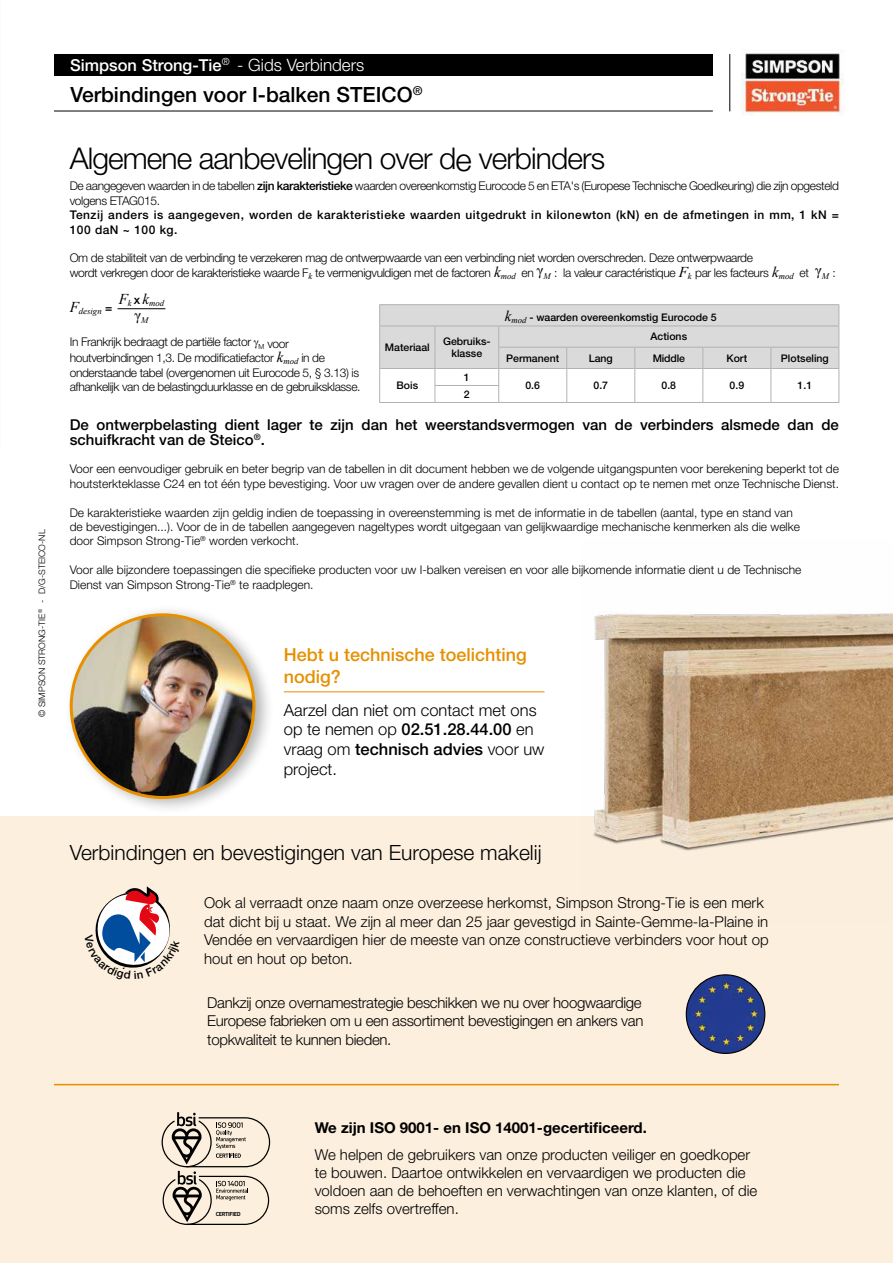
<style>
.page{position:relative;width:893px;height:1263px;background:#fff}
.page>*{position:absolute;margin:0;border:0;box-sizing:border-box;transform-origin:0 0}
.t1{font:300 30px "Helvetica Neue LT Std";letter-spacing:-.03em;color:#000}
.t2{font:300 21px "Helvetica Neue LT Std";color:#000}
.t3{font:500 21px "Helvetica Neue LT Std";color:#000}
.t4{font:500 18px/21.6px "Helvetica Neue LT Std";color:#e69000}
.t5{font:300 16.5px/19.8px "Helvetica Neue LT Std";color:#000}
.t6{font:500 16.5px "Helvetica Neue LT Std";color:#fff}
.t7{font:300 15px/18px "Helvetica Neue LT Std";color:#000}
.t8{font:300 15px/18.8px "Helvetica Neue LT Std";letter-spacing:-.02em;color:#000}
.t9{font:500 15px/15px "Helvetica Neue LT Std";color:#000}
.t10{font:700 15px "Helvetica Neue LT Std";color:#000}
.t11{font:15px "Times New Roman";color:#000}
.t12{font:300 12px/14.4px "Helvetica Neue LT Std";color:#000}
.t13{font:300 12px/14.4px "Helvetica Neue LT Std";letter-spacing:-.03em;color:#000}
.t14{font:500 12px/14.4px "Helvetica Neue LT Std";letter-spacing:.04em;color:#000}
.t15{font:500 10.5px/12.6px "Helvetica Neue LT Std";color:#000;text-align:center}
.t16{font:300 9px "Helvetica Neue LT Std";color:#000}
.t17{font:italic 8.7px "Times New Roman";color:#000}
.t18{font:700 6.3px "BSI Gesta";letter-spacing:-.05em;color:#000}
.s1{font-weight:300;font-size:17.1px}
.s2{font-size:31.5px}
.s3{font-weight:500}
.s4{font-family:"Times New Roman";font-weight:400;font-style:italic;font-size:15px}
.s5{font-family:"Times New Roman";font-weight:400;font-size:15px}
</style>
<div class="page">
<div style="left:54px;top:54px;width:659px;height:22px;background:#000"></div>
<hr style="left:729px;top:54px;width:1px;height:57px;background:#000">
<hr style="left:54px;top:111px;width:659px;height:1px;background:#000">
<img style="left:742px;top:53px;width:101px;height:63px">
<hr style="left:284px;top:691px;width:260px;height:1px;background:#e69000">
<div style="left:65px;top:604px;width:210px;height:210px;background:#000;opacity:.3"></div>
<img style="left:71px;top:615px;width:183px;height:182px;border-radius:91px">
<div style="left:0;top:816px;width:893px;height:447px;background:#fcefdd"></div>
<svg style="left:162px;top:1112px;width:108px;height:113px"></svg>
<img style="left:686px;top:975px;width:79px;height:78px;border-radius:39px">
<div style="left:686px;top:974px;width:79px;height:80px;border:1px solid #000;border-radius:50%"></div>
<img style="left:593px;top:613px;width:300px;height:238px">
<hr style="left:54px;top:1084px;width:785px;height:1px;background:#e69000">
<hr style="left:379px;top:304px;width:56px;height:1px;background:#b3b2b2">
<hr style="left:435px;top:304px;width:64px;height:1px;background:#b3b2b2">
<hr style="left:499px;top:304px;width:68px;height:1px;background:#b3b2b2">
<hr style="left:567px;top:304px;width:68px;height:1px;background:#b3b2b2">
<hr style="left:635px;top:304px;width:68px;height:1px;background:#b3b2b2">
<hr style="left:703px;top:304px;width:68px;height:1px;background:#b3b2b2">
<hr style="left:771px;top:304px;width:68px;height:1px;background:#b3b2b2">
<hr style="left:379px;top:402px;width:56px;height:1px;background:#b3b2b2">
<hr style="left:499px;top:402px;width:68px;height:1px;background:#b3b2b2">
<hr style="left:567px;top:402px;width:68px;height:1px;background:#b3b2b2">
<hr style="left:635px;top:402px;width:68px;height:1px;background:#b3b2b2">
<hr style="left:703px;top:402px;width:68px;height:1px;background:#b3b2b2">
<hr style="left:771px;top:402px;width:68px;height:1px;background:#b3b2b2">
<svg style="left:379px;top:305px;width:460px;height:97px"></svg>
<hr style="left:435px;top:402px;width:64px;height:1px;background:#b3b2b2">
<hr style="left:118px;top:308px;width:47px;height:1px;background:#000">
<svg style="left:95px;top:886px;width:75px;height:83px"></svg>
<p class="t16" style="left:36px;top:717px;width:189px;rotate:-90deg">© SIMPSON STRONG-TIE<sup>®</sup> - D/G-STEICO-NL</p>
<h3 class="t6" style="left:70px;top:55px;width:296px">Simpson Strong-Tie<sup>®</sup> <span class="s1">- Gids Verbinders</span></h3>
<h2 class="t3" style="left:70px;top:82px;width:354px">Verbindingen voor I-balken STEICO<sup>®</sup></h2>
<h1 class="t1" style="left:70px;top:140px;width:537px">Algemene aanbevelingen over d<span class="s2">e</span> verbinders</h1>
<p class="t13" style="left:70px;top:179px;width:771px">De aangegeven waarden in de tabellen <span class="s3">zijn karakteristieke</span> waarden overeenkomstig Eurocode 5 en ETA's (Europese Technische Goedkeuring) die zijn opgesteld volgens ETAG015.</p>
<p class="t14" style="left:70px;top:208px;width:771px">Tenzij anders is aangegeven, worden de karakteristieke waarden uitgedrukt in kilonewton (kN) en de afmetingen in mm, 1 kN =<br>100 daN ~ 100 kg.</p>
<p class="t13" style="left:70px;top:251px;width:768px">Om de stabiliteit van de verbinding te verzekeren mag de ontwerpwaarde van een verbinding niet worden overschreden. Deze ontwerpwaarde<br>wordt verkregen door de karakteristieke waarde F<sub>k</sub> te vermenigvuldigen met de factoren <span class="s4">k</span><sub>mod</sub> en <span class="s5">γ</span><sub>M</sub> : la valeur caractéristique <span class="s4">F</span><sub>k</sub> par les facteurs <span class="s4">k</span><sub>mod</sub> et <span class="s5">γ</span><sub>M</sub> :</p>
<p class="t17" style="left:119px;top:297px;width:47px"><sup>F</sup>k <sup>x</sup> <sup>k</sup>mod</p>
<p class="t11" style="left:135px;top:304px;width:15px">γ<sub>M</sub></p>
<p class="t17" style="left:70px;top:305px;width:44px"><sup>F</sup>design <sup>=</sup></p>
<p class="t13" style="left:70px;top:334px;width:257px;line-height:15.9px">In Frankrijk bedraagt de partiële factor <sub>M</sub> voor houtverbindingen 1,3. De modificatiefactor <span class="s4">k</span><sub>mod</sub> in de</p>
<p class="t13" style="left:70px;top:365px;width:292px">onderstaande tabel (overgenomen uit Eurocode 5, § 3.13) is afhankelijk van de belastingduurklasse en de gebruiksklasse.</p>
<p class="t15" style="left:385px;top:341px;width:46px">Materiaal</p>
<p class="t15" style="left:443px;top:334px;width:49px">Gebruiks&shy;klasse</p>
<p class="t15" style="left:396px;top:379px;width:23px">Bois</p>
<p class="t15" style="left:464px;top:371px;width:7px">1</p>
<p class="t15" style="left:464px;top:388px;width:7px">2</p>
<p class="t15" style="left:505px;top:310px;width:213px"><span class="s4">k</span><sub>mod</sub> - waarden overeenkomstig Eurocode 5</p>
<p class="t15" style="left:650px;top:330px;width:38px">Actions</p>
<p class="t15" style="left:506px;top:351px;width:54px">Permanent</p>
<p class="t15" style="left:589px;top:351px;width:26px">Lang</p>
<p class="t15" style="left:653px;top:351px;width:34px">Middle</p>
<p class="t15" style="left:727px;top:351px;width:22px">Kort</p>
<p class="t15" style="left:781px;top:351px;width:49px">Plotseling</p>
<p class="t15" style="left:525px;top:379px;width:16px">0.6</p>
<p class="t15" style="left:593px;top:379px;width:16px">0.7</p>
<p class="t15" style="left:661px;top:379px;width:16px">0.8</p>
<p class="t15" style="left:730px;top:379px;width:16px">0.9</p>
<p class="t15" style="left:798px;top:379px;width:16px">1.1</p>
<p class="t9" style="left:70px;top:416px;width:771px">De ontwerpbelasting dient lager te zijn dan het weerstandsvermogen van de verbinders alsmede dan de schuifkracht van de Steico<sup>®</sup>.</p>
<p class="t12" style="left:70px;top:462px;width:771px">Voor een eenvoudiger gebruik en beter begrip van de tabellen in dit document hebben we de volgende uitgangspunten voor berekening beperkt tot de houtsterkteklasse C24 en tot één type bevestiging. Voor uw vragen over de andere gevallen dient u contact op te nemen met onze Technische Dienst.</p>
<p class="t12" style="left:70px;top:505px;width:732px">De karakteristieke waarden zijn geldig indien de toepassing in overeenstemming is met de informatie in de tabellen (aantal, type en stand van de bevestigingen...). Voor de in de tabellen aangegeven nageltypes wordt uitgegaan van gelijkwaardige mechanische kenmerken als die welke door Simpson Strong-Tie<sup>®</sup> worden verkocht.</p>
<p class="t12" style="left:70px;top:562px;width:733px">Voor alle bijzondere toepassingen die specifieke producten voor uw I-balken vereisen en voor alle bijkomende informatie dient u de Technische<br>Dienst van Simpson Strong-Tie<sup>®</sup> te raadplegen.</p>
<h3 class="t4" style="left:284px;top:644px;width:245px">Hebt u technische toelichting nodig?</h3>
<h3 class="t5" style="left:284px;top:699px;width:262px">Aarzel dan niet om contact met ons op te nemen op <span class="s3">02.51.28.44.00</span> en vraag om <span class="s3">technisch advies</span> voor uw project.</h3>
<h2 class="t2" style="left:70px;top:840px;width:473px">Verbindingen en bevestigingen van Europese makelij</h2>
<p class="t7" style="left:204px;top:893px;width:566px;line-height:18.8px">Ook al verraadt onze naam onze overzeese herkomst, Simpson Strong-Tie is een merk dat dicht bij u staat. We zijn al meer dan 25 jaar gevestigd in Sainte-Gemme-la-Plaine in Vendée en vervaardigen hier de meeste van onze constructieve verbinders voor hout op hout en hout op beton.</p>
<p class="t8" style="left:207px;top:992px;width:438px">Dankzij onze overnamestrategie beschikken we nu over hoogwaardige<br>Europese fabrieken om u een assortiment bevestigingen en ankers van topkwaliteit te kunnen bieden.</p>
<p class="t18" style="left:216px;top:1210px;width:26px">CERTIFIED</p>
<p class="t10" style="left:315px;top:1119px;width:334px">We zijn ISO 9001- en ISO 14001-gecertificeerd.</p>
<p class="t7" style="left:315px;top:1146px;width:444px">We helpen de gebruikers van onze producten veiliger en goedkoper te bouwen. Daartoe ontwikkelen en vervaardigen we producten die voldoen aan de behoeften en verwachtingen van onze klanten, of die soms zelfs overtreffen.</p>
</div>
